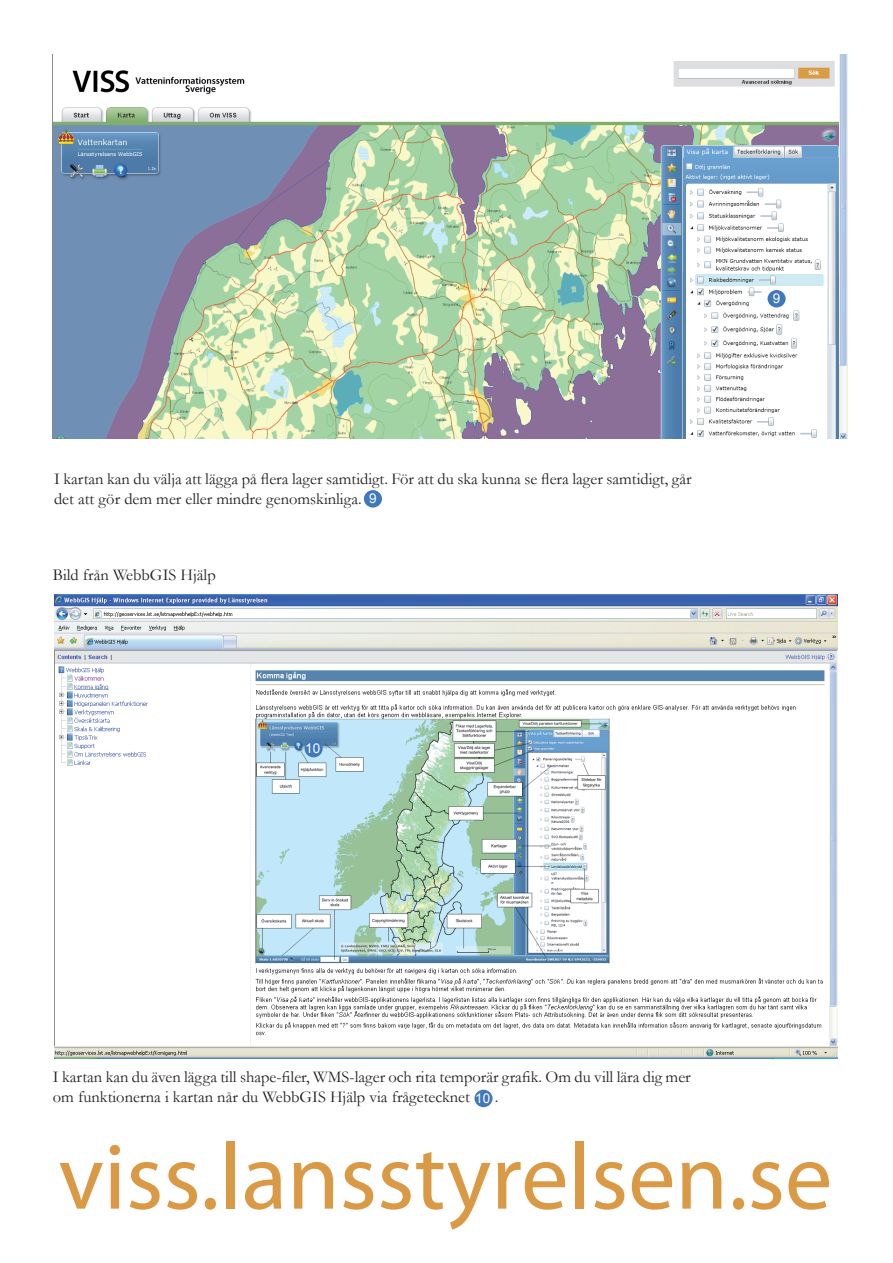
<style>
.page{position:relative;width:893px;height:1263px;background:#fff}
.page>*{position:absolute;margin:0;border:0;box-sizing:border-box;transform-origin:0 0}
.t1{font:94.5px "Myriad Pro";color:#da9a45}
.t2{font:16.5px/19.8px "Garamond";color:#231f20}
.t3{font:13.5px "Arial";color:#fff}
</style>
<div class="page">
<img style="left:54px;top:595px;width:784px;height:463px">
<img style="left:53px;top:54px;width:795px;height:384px">
<div style="left:767px;top:290px;width:19px;height:17px;background:#3f78bd;border-radius:50%"></div>
<div style="left:364px;top:490px;width:18px;height:18px;background:#3f78bd;border-radius:50%"></div>
<div style="left:305px;top:740px;width:18px;height:17px;background:#3f78bd;border-radius:50%"></div>
<div style="left:474px;top:1090px;width:19px;height:17px;background:#3f78bd;border-radius:50%"></div>
<p class="t2" style="left:54px;top:469px;width:639px">I kartan kan du välja att lägga på flera lager samtidigt. För att du ska kunna se flera lager samtidigt, går det att gör dem mer eller mindre genomskinliga.</p>
<p class="t3" style="left:369px;top:490px;width:9px">9</p>
<p class="t2" style="left:53px;top:564px;width:164px">Bild från WebbGIS Hjälp</p>
<p class="t3" style="left:305px;top:739px;width:17px">10</p>
<p class="t3" style="left:773px;top:289px;width:9px">9</p>
<p class="t2" style="left:53px;top:1067px;width:639px">I kartan kan du även lägga till shape-filer, WMS-lager och rita temporär grafik. Om du vill lära dig mer om funktionerna i kartan når du WebbGIS Hjälp via frågetecknet</p>
<p class="t3" style="left:475px;top:1089px;width:17px">10</p>
<h1 class="t1" style="left:58px;top:1119px;width:775px">viss.lansstyrelsen.se</h1>
<p class="t2" style="left:495px;top:1087px;width:5px">.</p>
</div>
